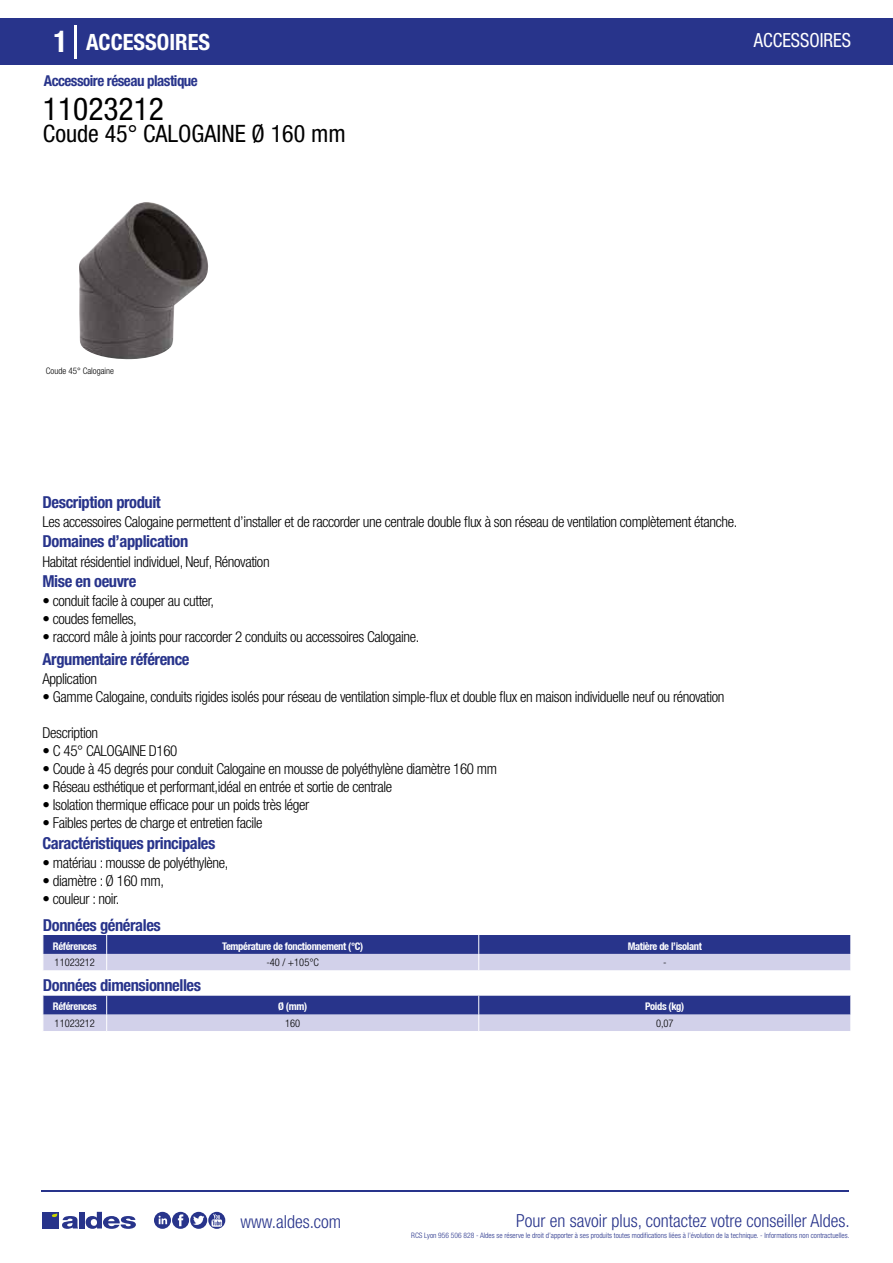
<style>
.page{position:relative;width:893px;height:1263px;background:#fff}
.page>*{position:absolute;margin:0;border:0;box-sizing:border-box;transform-origin:0 0}
.t1{font:condensed 31.5px "Helvetica Neue LT Std";color:#000}
.t2{font:condensed 24px "Helvetica Neue LT Std";color:#000}
.t3{font:700 condensed 22.5px "Helvetica Neue LT Std";color:#fff}
.t4{font:condensed 19.5px "Helvetica Neue LT Std";color:#fff;scale:.95 1}
.t5{font:300 condensed 18px "Helvetica Neue";color:#28348b}
.t6{font:700 condensed 16.5px "Helvetica Neue LT Std";letter-spacing:-.025em;color:#28348b}
.t7{font:300 condensed 15px "Helvetica Neue LT Std";letter-spacing:-.025em;color:#000}
.t8{font:700 condensed 15px "Helvetica Neue LT Std";letter-spacing:-.035em;color:#28348b}
.t9{font:700 condensed 10.5px "Helvetica Neue";letter-spacing:-.03em;color:#fff}
.t10{font:300 condensed 10.5px "Helvetica Neue";color:#000}
.t11{font:300 condensed 9px "Helvetica Neue";color:#000}
.t12{font:300 condensed 7.5px "Helvetica Neue";color:#28348b}
.s1{font-size:30px}
</style>
<div class="page">
<div style="left:0;top:18px;width:893px;height:46px;background:#28348b"></div>
<hr style="left:74px;top:25px;width:2px;height:33px;background:#fff">
<img style="left:79px;top:202px;width:130px;height:158px">
<svg style="left:43px;top:935px;width:808px;height:36px;background:#7a80b8"></svg>
<svg style="left:43px;top:996px;width:808px;height:35px;background:#797fb8"></svg>
<hr style="left:41px;top:1190px;width:808px;height:1px;background:#28348b">
<svg style="left:154px;top:1212px;width:71px;height:17px"></svg>
<div style="left:42px;top:1212px;width:17px;height:16px;background:#28348b"></div>
<div style="left:79px;top:1212px;width:5px;height:16px;background:#28348b"></div>
<svg style="left:86px;top:1212px;width:50px;height:17px"></svg>
<svg style="left:52px;top:1213px;width:26px;height:16px"></svg>
<h3 class="t3" style="left:54px;top:28px;width:158px"><span class="s1">1</span> ACCESSOIRES</h3>
<h3 class="t4" style="left:754px;top:29px;width:104px">ACCESSOIRES</h3>
<p class="t8" style="left:44px;top:71px;width:156px">Accessoire réseau plastique</p>
<h1 class="t1" style="left:43px;top:91px;width:122px">11023212</h1>
<h2 class="t2" style="left:43px;top:120px;width:304px">Coude 45° CALOGAINE Ø 160 mm</h2>
<p class="t11" style="left:46px;top:365px;width:73px">Accessoires Calogaine</p>
<p class="t11" style="left:46px;top:365px;width:70px">Coude 45° Calogaine</p>
<p class="t6" style="left:43px;top:492px;width:120px">Description produit</p>
<p class="t6" style="left:43px;top:531px;width:147px">Domaines d’application</p>
<p class="t6" style="left:43px;top:571px;width:95px">Mise en oeuvre</p>
<p class="t7" style="left:43px;top:513px;width:696px">Les accessoires Calogaine permettent d’installer et de raccorder une centrale double flux à son réseau de ventilation complètement étanche.</p>
<p class="t7" style="left:43px;top:553px;width:229px">Habitat résidentiel individuel, Neuf, Rénovation</p>
<p class="t7" style="left:43px;top:592px;width:173px">• conduit facile à couper au cutter,</p>
<p class="t7" style="left:43px;top:610px;width:96px">• coudes femelles,</p>
<p class="t7" style="left:43px;top:628px;width:378px">• raccord mâle à joints pour raccorder 2 conduits ou accessoires Calogaine.</p>
<p class="t6" style="left:43px;top:649px;width:149px">Argumentaire référence</p>
<p class="t7" style="left:43px;top:670px;width:56px">Application</p>
<p class="t7" style="left:43px;top:688px;width:684px">• Gamme Calogaine, conduits rigides isolés pour réseau de ventilation simple-flux et double flux en maison individuelle neuf ou rénovation</p>
<p class="t7" style="left:43px;top:724px;width:57px">Description</p>
<p class="t7" style="left:43px;top:742px;width:136px">• C 45° CALOGAINE D160</p>
<p class="t7" style="left:43px;top:760px;width:456px">• Coude à 45 degrés pour conduit Calogaine en mousse de polyéthylène diamètre 160 mm</p>
<p class="t7" style="left:43px;top:778px;width:351px">• Réseau esthétique et performant,idéal en entrée et sortie de centrale</p>
<p class="t7" style="left:43px;top:796px;width:268px">• Isolation thermique efficace pour un poids très léger</p>
<p class="t7" style="left:43px;top:814px;width:222px">• Faibles pertes de charge et entretien facile</p>
<p class="t6" style="left:43px;top:833px;width:174px">Caractéristiques principales</p>
<p class="t7" style="left:43px;top:854px;width:187px">• matériau : mousse de polyéthylène,</p>
<p class="t7" style="left:43px;top:872px;width:123px">• diamètre : Ø 160 mm,</p>
<p class="t7" style="left:43px;top:890px;width:78px">• couleur : noir.</p>
<p class="t6" style="left:43px;top:915px;width:119px">Données générales</p>
<p class="t9" style="left:53px;top:939px;width:45px">Références</p>
<p class="t9" style="left:222px;top:939px;width:143px">Température de fonctionnement (°C)</p>
<p class="t9" style="left:628px;top:939px;width:76px">Matière de l’isolant</p>
<p class="t10" style="left:55px;top:957px;width:42px">11023212</p>
<p class="t10" style="left:266px;top:957px;width:54px">-40 / +105°C</p>
<p class="t10" style="left:663px;top:957px;width:5px">-</p>
<p class="t6" style="left:43px;top:975px;width:160px">Données dimensionnelles</p>
<p class="t9" style="left:53px;top:1000px;width:45px">Références</p>
<p class="t9" style="left:278px;top:1000px;width:30px">Ø (mm)</p>
<p class="t9" style="left:645px;top:1000px;width:41px">Poids (kg)</p>
<p class="t10" style="left:55px;top:1017px;width:42px">11023212</p>
<p class="t10" style="left:285px;top:1017px;width:17px">160</p>
<p class="t10" style="left:656px;top:1017px;width:19px">0,07</p>
<p class="t5" style="left:240px;top:1211px;width:102px">www.aldes.com</p>
<p class="t5" style="left:516px;top:1211px;width:335px">Pour en savoir plus, contactez votre conseiller Aldes.</p>
<p class="t12" style="left:411px;top:1230px;width:440px">RCS Lyon 956 506 828 - Aldes se réserve le droit d’apporter à ses produits toutes modifications liées à l’évolution de la technique. - Informations non contractuelles.</p>
</div>
